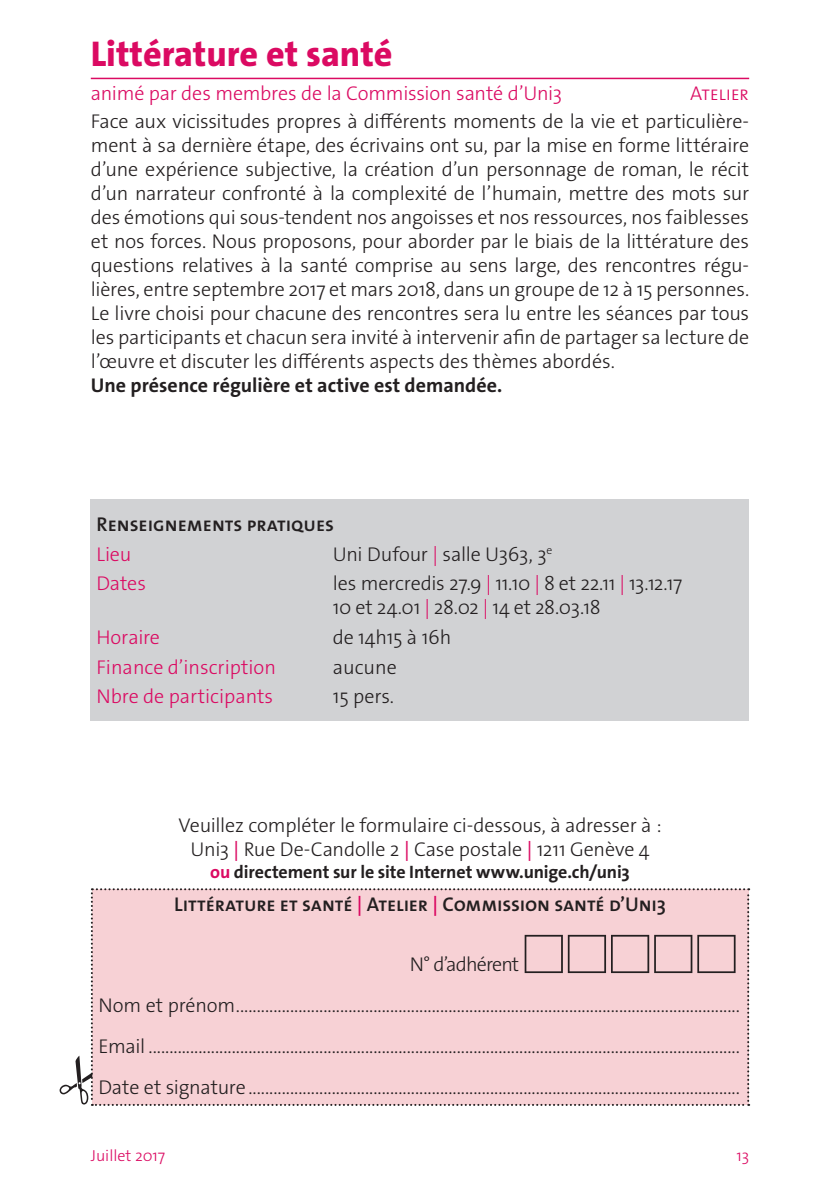
<style>
.page{position:relative;width:840px;height:1191px;background:#fff}
.page>*{position:absolute;margin:0;border:0;box-sizing:border-box;transform-origin:0 0}
.t1{font:800 36px "The Sans Os F";color:#db0a62}
.t2{font:300 20px/24px "The Sans Os F";letter-spacing:-.015em;color:#231f20}
.t3{font:300 20px "The Sans Os F";letter-spacing:-.01em;color:#db0a62}
.t4{font:600 20px "The Sans Os F";letter-spacing:-.005em;color:#231f20}
.t5{font:700 20px "The Sans Os F";color:#231f20}
.t6{font:700 18px "The Sans Os F";letter-spacing:-.005em;color:#231f20}
.t7{font:300 16px "The Sans Os F";color:#db0a62}
.s1{color:#db0a62}
.s2{font-weight:400;color:#db0a62}
</style>
<div class="page">
<hr style="left:91px;top:78px;width:657px;height:1px;background:#db0a62">
<div style="left:91px;top:499px;width:657px;height:221px;background:#d1d2d4"></div>
<div style="left:60px;top:888px;width:688px;height:218px;background:#f7d1d5"></div>
<h1 class="t1" style="left:91px;top:31px;width:303px">Littérature et santé</h1>
<p class="t3" style="left:91px;top:80px;width:472px">animé par des membres de la Commission santé d’Uni3</p>
<p class="t3" style="left:689px;top:80px;width:61px">Atelier</p>
<p class="t2" style="left:91px;top:110px;width:659px;text-align:justify">Face aux vicissitudes propres à différents moments de la vie et particulière&shy;ment à sa dernière étape, des écrivains ont su, par la mise en forme littéraire d’une expérience subjective, la création d’un personnage de roman, le récit d’un narrateur confronté à la complexité de l’humain, mettre des mots sur des émotions qui sous-tendent nos angoisses et nos ressources, nos faiblesses et nos forces. Nous proposons, pour aborder par le biais de la littérature des questions relatives à la santé comprise au sens large, des rencontres régu&shy;lières, entre septembre 2017 et mars 2018, dans un groupe de 12 à 15 personnes.<br>Le livre choisi pour chacune des rencontres sera lu entre les séances par tous les participants et chacun sera invité à intervenir afin de partager sa lecture de l’œuvre et discuter les différents aspects des thèmes abordés.</p>
<p class="t5" style="left:91px;top:373px;width:413px">Une présence régulière et active est demandée.</p>
<p class="t4" style="left:96px;top:511px;width:239px">Renseignements pratiques</p>
<p class="t3" style="left:96px;top:541px;width:36px">Lieu</p>
<p class="t2" style="left:332px;top:542px;width:221px">Uni Dufour <span class="s1">|</span> salle U363, 3<sup>e</sup></p>
<p class="t3" style="left:96px;top:571px;width:51px">Dates</p>
<p class="t2" style="left:332px;top:572px;width:351px">les mercredis 27.9 <span class="s1">|</span> 11.10 <span class="s1">|</span> 8 et 22.11 <span class="s1">|</span> 13.12.17<br>10 et 24.01 <span class="s1">|</span> 28.02 <span class="s1">|</span> 14 et 28.03.18</p>
<p class="t3" style="left:96px;top:624px;width:65px">Horaire</p>
<p class="t2" style="left:332px;top:625px;width:120px">de 14h15 à 16h</p>
<p class="t3" style="left:96px;top:654px;width:181px">Finance d’inscription</p>
<p class="t2" style="left:332px;top:655px;width:66px">aucune</p>
<p class="t3" style="left:96px;top:684px;width:178px">Nbre de participants</p>
<p class="t2" style="left:332px;top:685px;width:63px">15 pers.</p>
<p class="t2" style="left:178px;top:813px;width:484px;text-align:center">Veuillez compléter le formulaire ci-dessous, à adresser à :<br>Uni3 <span class="s2">|</span> Rue De-Candolle 2 <span class="s2">|</span> Case postale <span class="s2">|</span> 1211 Genève 4</p>
<p class="t6" style="left:210px;top:860px;width:421px"><span class="s1">ou</span> directement sur le site Internet www.unige.ch/uni3</p>
<p class="t4" style="left:174px;top:891px;width:493px">Littérature et santé <span class="s1">|</span> Atelier <span class="s1">|</span> Commission santé d’Uni3</p>
<p class="t2" style="left:98px;top:943px;width:642px;line-height:41px;text-indent:311px">N° d’adhérent<br>Nom et prénom.........................................................................................................................<br>Email ..............................................................................................................................................<br>Date et signature ......................................................................................................................</p>
<p class="t7" style="left:91px;top:1145px;width:76px">Juillet 2017</p>
<p class="t7" style="left:736px;top:1145px;width:14px">13</p>
</div>
